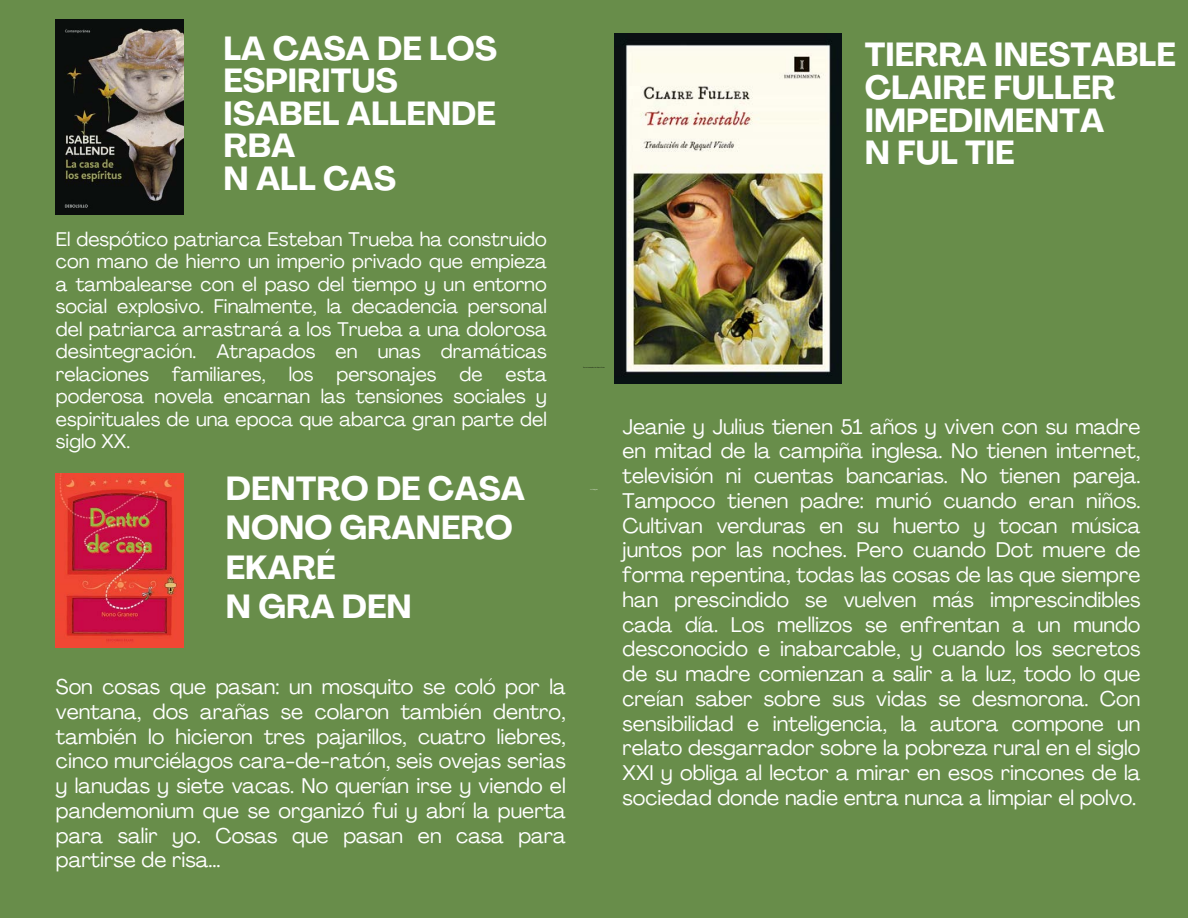
<style>
.page{position:relative;width:1188px;height:918px;background:#688d4a}
.page>*{position:absolute;margin:0;border:0;box-sizing:border-box;transform-origin:0 0}
.t1{font:700 33px/32.7px "Agrandir";color:#fff}
.t2{font:21px/24.8px "Agrandir";color:#fff;text-align:justify}
.t3{font:19.5px/22.5px "Agrandir";color:#fff;text-align:justify}
</style>
<div class="page">
<img style="left:56px;top:19px;width:127px;height:195px">
<img style="left:56px;top:473px;width:127px;height:174px">
<img style="left:615px;top:34px;width:227px;height:350px">
<p class="t1" style="left:224px;top:35px;width:275px">LA CASA DE LOS<br>ESPIRITUS<br>ISABEL ALLENDE<br>RBA<br>N ALL CAS</p>
<h1 class="t1" style="left:865px;top:42px;width:312px">TIERRA INESTABLE<br>CLAIRE FULLER<br>IMPEDIMENTA<br>N FUL TIE</h1>
<p class="t3" style="left:56px;top:230px;width:492px">El despótico patriarca Esteban Trueba ha construido con mano de hierro un imperio privado que empieza a tambalearse con el paso del tiempo y un entorno social explosivo. Finalmente, la decadencia personal del patriarca arrastrará a los Trueba a una dolorosa desintegración. Atrapados en unas dramáticas relaciones familiares, los personajes de esta poderosa novela encarnan las tensiones sociales y espirituales de una epoca que abarca gran parte del siglo XX.</p>
<h1 class="t1" style="left:226px;top:472px;width:301px;line-height:39.3px">DENTRO DE CASA<br>NONO GRANERO<br>EKARÉ<br>N GRA DEN</h1>
<h2 class="t2" style="left:56px;top:676px;width:511px">Son cosas que pasan: un mosquito se coló por la ventana, dos arañas se colaron también dentro, también lo hicieron tres pajarillos, cuatro liebres, cinco murciélagos cara-de-ratón, seis ovejas serias y lanudas y siete vacas. No querían irse y viendo el pandemonium que se organizó fui y abrí la puerta para salir yo. Cosas que pasan en casa para partirse de risa...</h2>
<h2 class="t2" style="left:623px;top:416px;width:519px">Jeanie y Julius tienen 51 años y viven con su madre en mitad de la campiña inglesa. No tienen internet, televisión ni cuentas bancarias. No tienen pareja.<br>Tampoco tienen padre: murió cuando eran niños.<br>Cultivan verduras en su huerto y tocan música juntos por las noches. Pero cuando Dot muere de forma repentina, todas las cosas de las que siempre han prescindido se vuelven más imprescindibles cada día. Los mellizos se enfrentan a un mundo desconocido e inabarcable, y cuando los secretos de su madre comienzan a salir a la luz, todo lo que creían saber sobre sus vidas se desmorona. Con sensibilidad e inteligencia, la autora compone un relato desgarrador sobre la pobreza rural en el siglo XXI y obliga al lector a mirar en esos rincones de la sociedad donde nadie entra nunca a limpiar el polvo.</h2>
</div>
